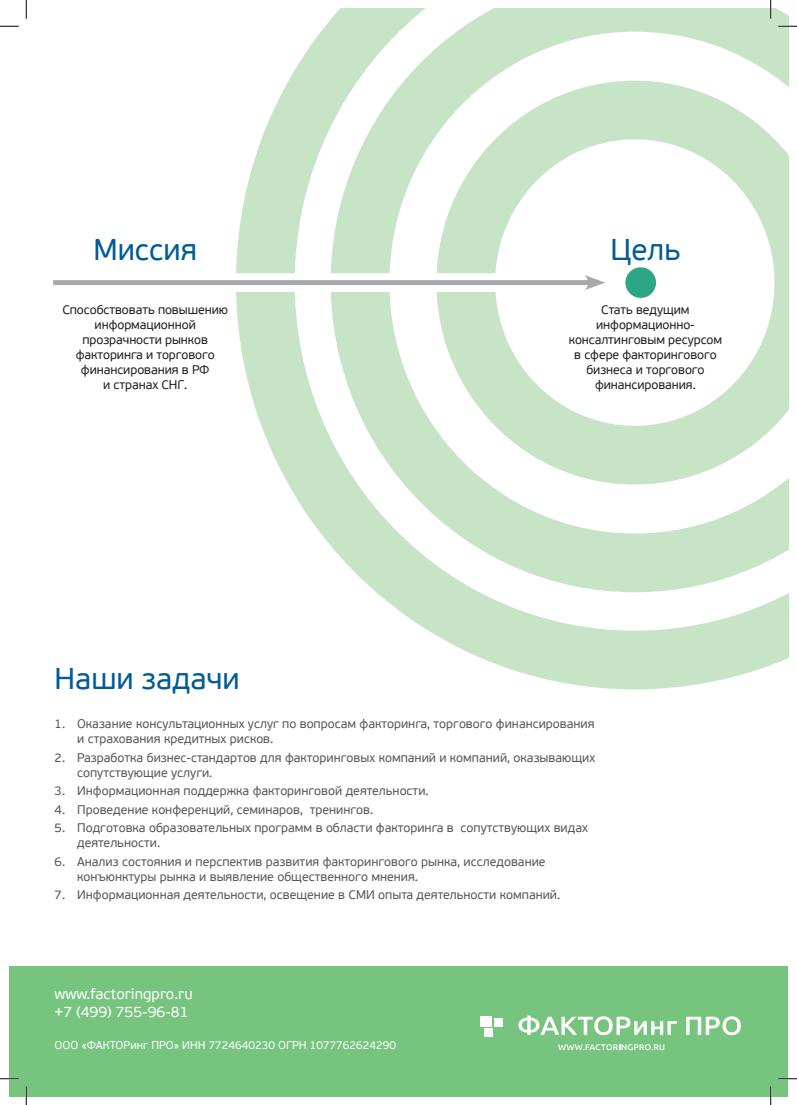
<style>
.page{position:relative;width:797px;height:1105px;background:#fff}
.page>*{position:absolute;margin:0;border:0;box-sizing:border-box;transform-origin:0 0}
.t1{font:30px "PF Beau Sans Pro";color:#005b97}
.t2{font:15px "PF Beau Sans Pro";color:#fff}
.t3{font:12.5px/15px "PF Beau Sans Pro";color:#57585a}
.Num_List{font:12.5px/15px "PF Beau Sans Pro";letter-spacing:-.005em;color:#231f20;text-align:center}
.t4{font:11.25px "PF Beau Sans Pro";color:#fff}
</style>
<div class="page">
<svg style="left:236px;top:9px;width:552px;height:680px"></svg>
<div style="left:9px;top:966px;width:778px;height:130px;background:#76c47e"></div>
<svg style="left:518px;top:1015px;width:159px;height:20px"></svg>
<svg style="left:686px;top:1016px;width:55px;height:19px"></svg>
<div style="left:494px;top:1018px;width:9px;height:9px;background:#fff"></div>
<div style="left:480px;top:1015px;width:11px;height:11px;background:#fff"></div>
<div style="left:484px;top:1028px;width:9px;height:8px;background:#fff"></div>
<svg style="left:558px;top:1044px;width:106px;height:6px"></svg>
<div style="left:625px;top:267px;width:31px;height:31px;background:#2da685;border-radius:50%"></div>
<div style="left:55px;top:273px;width:467px;height:19px;background:#fff"></div>
<svg style="left:501px;top:263px;width:53px;height:39px"></svg>
<div style="left:53px;top:280px;width:540px;height:5px;background:#a8a9ad"></div>
<svg style="left:584px;top:275px;width:21px;height:15px"></svg>
<svg style="left:0;top:25px;width:19px;height:2px"></svg>
<svg style="left:778px;top:25px;width:19px;height:2px"></svg>
<svg style="left:0;top:1078px;width:19px;height:1px"></svg>
<svg style="left:778px;top:1078px;width:19px;height:1px"></svg>
<svg style="left:25px;top:0;width:2px;height:19px"></svg>
<svg style="left:25px;top:1086px;width:2px;height:19px"></svg>
<svg style="left:770px;top:0;width:1px;height:19px"></svg>
<svg style="left:770px;top:1086px;width:1px;height:19px"></svg>
<h2 class="t1" style="left:93px;top:233px;width:105px">Миссия</h2>
<h2 class="t1" style="left:610px;top:233px;width:72px">Цель</h2>
<p class="Num_List" style="left:62px;top:303px;width:167px">Cпособствовать повышению информационной прозрачности рынков факторинга и торгового финансирования в РФ<br>и странах СНГ.</p>
<p class="Num_List" style="left:568px;top:303px;width:155px">Cтать ведущим информационно&shy;консалтинговым ресурсом в сфере факторингового бизнеса и торгового финансирования.</p>
<h2 class="t1" style="left:55px;top:662px;width:186px">Наши задачи</h2>
<p class="t3" style="left:77px;top:717px;width:519px;text-indent:-22px">1. Оказание консультационных услуг по вопросам факторинга, торгового финансирования и страхования кредитных рисков.</p>
<p class="t3" style="left:77px;top:750px;width:519px;text-indent:-22px">2. Разработка бизнес-стандартов для факторинговых компаний и компаний, оказывающих сопутствующие услуги.</p>
<p class="t3" style="left:55px;top:784px;width:375px">3. Информационная поддержка факторинговой деятельности.</p>
<p class="t3" style="left:55px;top:802px;width:320px">4. Проведение конференций, семинаров, тренингов.</p>
<p class="t3" style="left:77px;top:821px;width:512px;text-indent:-22px">5. Подготовка образовательных программ в области факторинга в сопутствующих видах деятельности.</p>
<p class="t3" style="left:77px;top:854px;width:470px;text-indent:-22px">6. Анализ состояния и перспектив развития факторингового рынка, исследование конъюнктуры рынка и выявление общественного мнения.</p>
<p class="t3" style="left:55px;top:888px;width:507px">7. Информационная деятельности, освещение в СМИ опыта деятельности компаний.</p>
<p class="t2" style="left:55px;top:985px;width:140px">www.factoringpro.ru</p>
<p class="t2" style="left:55px;top:1003px;width:135px">+7 (499) 755-96-81</p>
<p class="t4" style="left:55px;top:1038px;width:343px">ООО «ФАКТОРинг ПРО» ИНН 7724640230 ОГРН 1077762624290</p>
</div>
